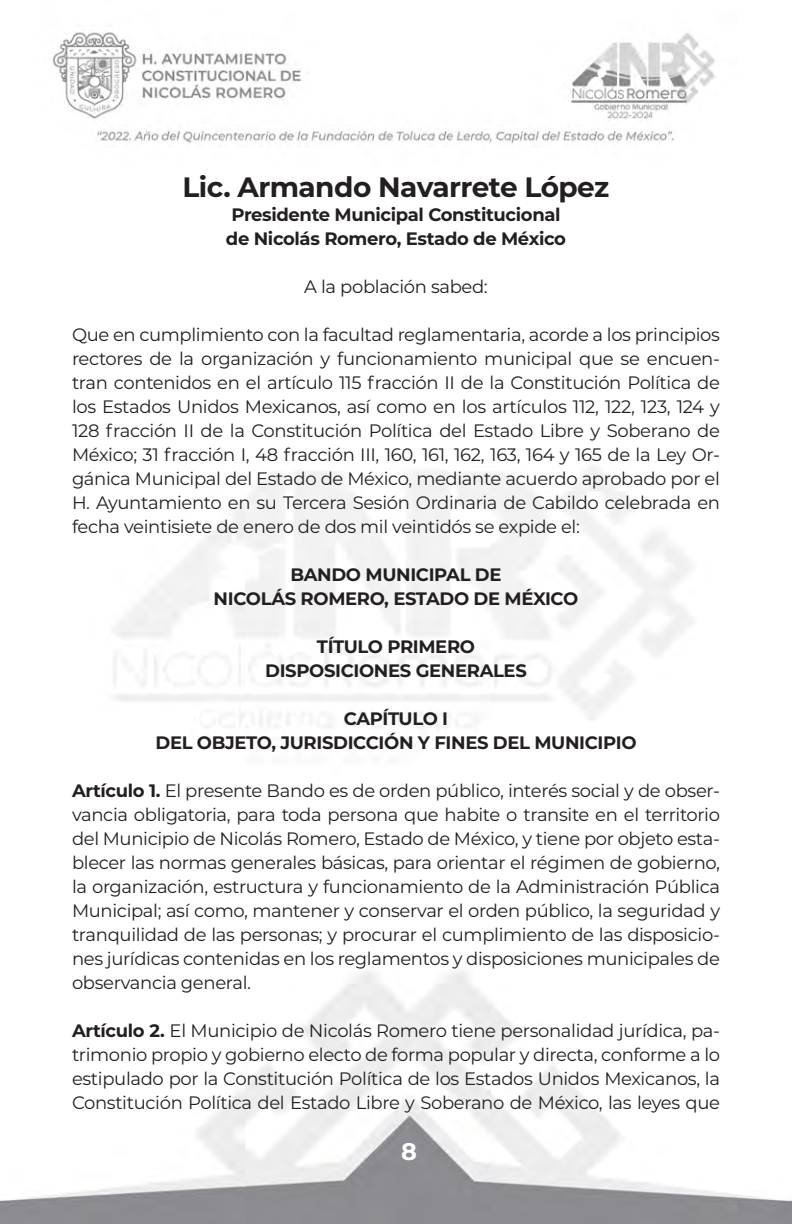
<style>
.page{position:relative;width:792px;height:1224px;background:#fff}
.page>*{position:absolute;margin:0;border:0;box-sizing:border-box;transform-origin:0 0}
.CENTRADO{font:700 28px "Montserrat";letter-spacing:-.02em;color:#231f20}
.t1{font:700 24px "Montserrat";color:#fff}
.CENTRADO-2{font:18px/24px "Montserrat";letter-spacing:-.02em;color:#231f20;text-align:justify}
.CENTRADO-3{font:700 18px "Montserrat";letter-spacing:-.02em;color:#231f20}
.s1{font-weight:700}
</style>
<div class="page">
<img style="left:0;top:32px;width:792px;height:1192px">
<p class="CENTRADO" style="left:183px;top:167px;width:428px">Lic. Armando Navarrete López</p>
<p class="CENTRADO-3" style="left:231px;top:202px;width:331px">Presidente Municipal Constitucional</p>
<p class="CENTRADO-3" style="left:226px;top:226px;width:342px">de Nicolás Romero, Estado de México</p>
<p class="CENTRADO-2" style="left:304px;top:274px;width:185px">A la población sabed:</p>
<p class="CENTRADO-2" style="left:72px;top:322px;width:650px">Que en cumplimiento con la facultad reglamentaria, acorde a los principios rectores de la organización y funcionamiento municipal que se encuen&shy;tran contenidos en el artículo 115 fracción II de la Constitución Política de los Estados Unidos Mexicanos, así como en los artículos 112, 122, 123, 124 y 128 fracción II de la Constitución Política del Estado Libre y Soberano de México; 31 fracción I, 48 fracción III, 160, 161, 162, 163, 164 y 165 de la Ley Or&shy;gánica Municipal del Estado de México, mediante acuerdo aprobado por el H. Ayuntamiento en su Tercera Sesión Ordinaria de Cabildo celebrada en fecha veintisiete de enero de dos mil veintidós se expide el:</p>
<p class="CENTRADO-3" style="left:290px;top:562px;width:213px">BANDO MUNICIPAL DE</p>
<p class="CENTRADO-3" style="left:214px;top:586px;width:366px">NICOLÁS ROMERO, ESTADO DE MÉXICO</p>
<p class="CENTRADO-3" style="left:317px;top:634px;width:160px">TÍTULO PRIMERO</p>
<p class="CENTRADO-3" style="left:265px;top:658px;width:263px">DISPOSICIONES GENERALES</p>
<p class="CENTRADO-3" style="left:344px;top:706px;width:106px">CAPÍTULO I</p>
<p class="CENTRADO-3" style="left:156px;top:730px;width:483px">DEL OBJETO, JURISDICCIÓN Y FINES DEL MUNICIPIO</p>
<p class="CENTRADO-2" style="left:72px;top:778px;width:650px"><span class="s1">Artículo 1.</span> El presente Bando es de orden público, interés social y de obser&shy;vancia obligatoria, para toda persona que habite o transite en el territorio del Municipio de Nicolás Romero, Estado de México, y tiene por objeto esta&shy;blecer las normas generales básicas, para orientar el régimen de gobierno, la organización, estructura y funcionamiento de la Administración Pública Municipal; así como, mantener y conservar el orden público, la seguridad y tranquilidad de las personas; y procurar el cumplimiento de las disposicio&shy;nes jurídicas contenidas en los reglamentos y disposiciones municipales de observancia general.</p>
<p class="CENTRADO-2" style="left:72px;top:1018px;width:650px"><span class="s1">Artículo 2.</span> El Municipio de Nicolás Romero tiene personalidad jurídica, pa&shy;trimonio propio y gobierno electo de forma popular y directa, conforme a lo estipulado por la Constitución Política de los Estados Unidos Mexicanos, la Constitución Política del Estado Libre y Soberano de México, las leyes que</p>
<h2 class="t1" style="left:401px;top:1134px;width:17px">8</h2>
</div>
